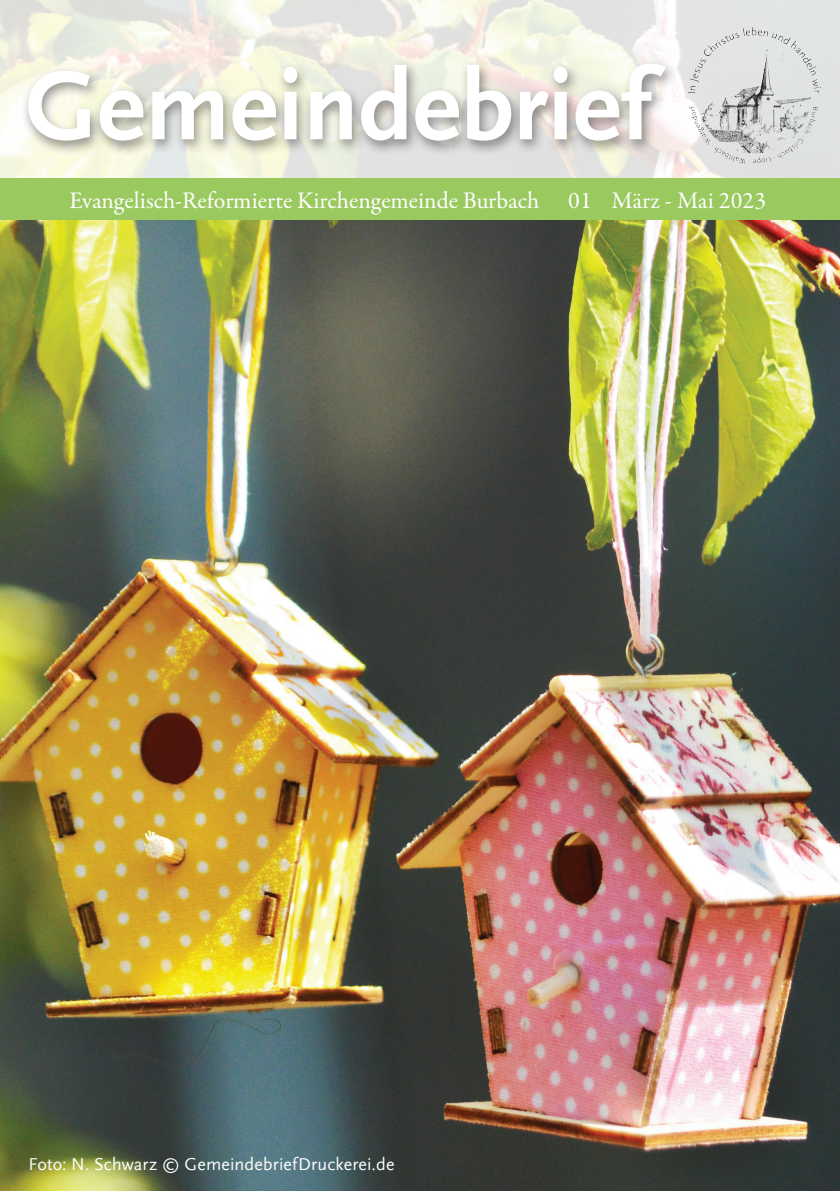
<style>
.page{position:relative;width:840px;height:1191px;background:#fff}
.page>*{position:absolute;margin:0;border:0;box-sizing:border-box;transform-origin:0 0}
.t1{font:700 102px "Scala Sans LF";color:#fff}
.t2{font:24px "Garamond Premr Pro";color:#fff}
.t3{font:18px "Scala Sans";letter-spacing:.01em;color:#fff}
</style>
<div class="page">
<img style="left:0;top:220px;width:839px;height:971px">
<svg style="left:0;top:0;width:839px;height:178px;background:#ecece4"></svg>
<div style="left:21px;top:58px;width:657px;height:99px;background:#231f20;opacity:.5"></div>
<div style="left:0;top:178px;width:839px;height:42px;background:#9ac960"></div>
<img style="left:688px;top:27px;width:131px;height:136px">
<h1 class="t1" style="left:25px;top:51px;width:626px">Gemeindebrief</h1>
<p class="t2" style="left:70px;top:186px;width:697px">Evangelisch-Reformierte Kirchengemeinde Burbach 01 März - Mai 2023</p>
<p class="t3" style="left:28px;top:1154px;width:367px">Foto: N. Schwarz © GemeindebriefDruckerei.de</p>
</div>
